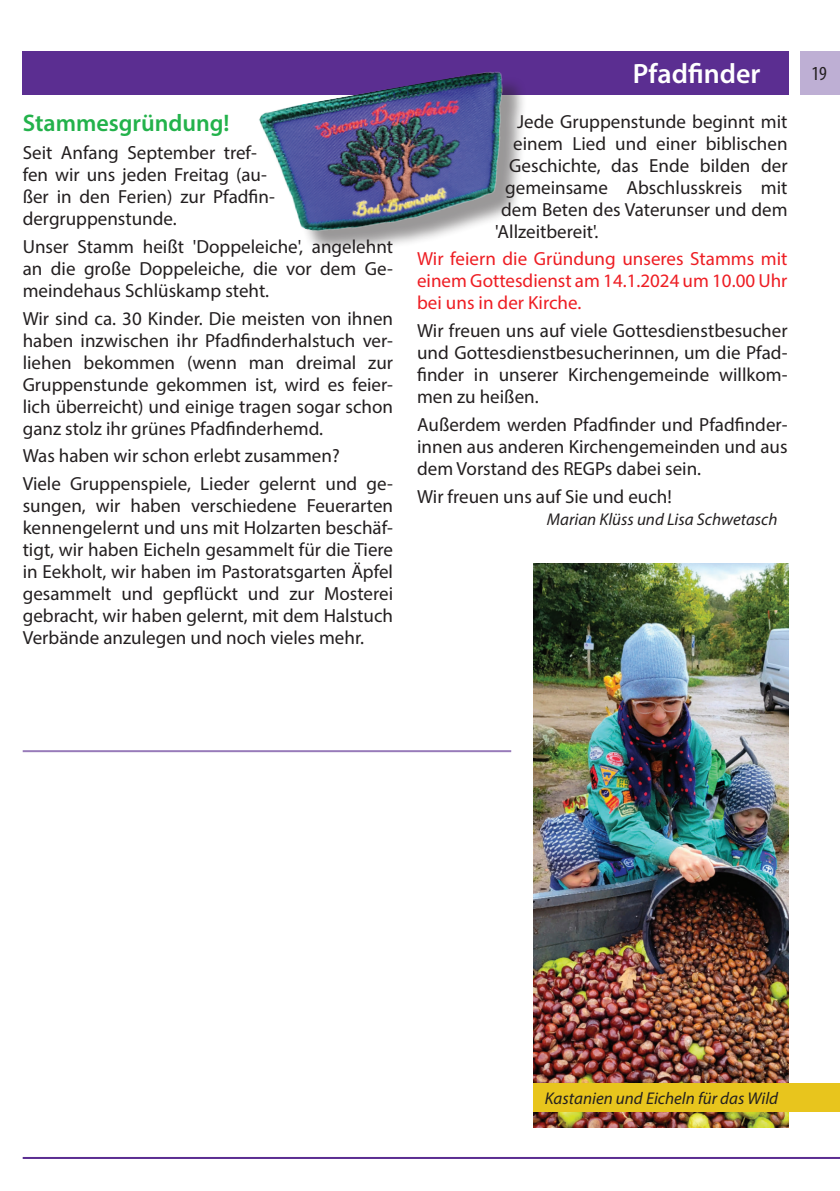
<style>
.page{position:relative;width:840px;height:1191px;background:#fff}
.page>*{position:absolute;margin:0;border:0;box-sizing:border-box;transform-origin:0 0}
.t1{font:600 28px "Myriad Pro";color:#fff}
.t2{font:600 24px "Myriad Pro";color:#23b24b}
.t3{font:condensed 20px "Myriad Pro";color:#231f20}
.t4{font:19px/22px "Myriad Pro";color:#231f20;text-align:justify}
.t5{font:19px/22px "Myriad Pro";color:#ee1d23;text-align:justify}
.t6{font:italic 17px "Myriad Pro";color:#231f20}
</style>
<div class="page">
<div style="left:799px;top:51px;width:40px;height:43px;background:#beafd4"></div>
<div style="left:23px;top:51px;width:765px;height:43px;background:#5b2e91"></div>
<hr style="left:23px;top:1157px;width:816px;height:2px;background:#5b2e91">
<img style="left:533px;top:564px;width:255px;height:563px">
<hr style="left:23px;top:750px;width:488px;height:2px;background:#5b2e91">
<img style="left:243px;top:71px;width:284px;height:180px">
<div style="left:533px;top:1083px;width:306px;height:29px;background:#e8c51d"></div>
<p class="t2" style="left:23px;top:108px;width:208px">Stammesgründung!</p>
<p class="t4" style="left:23px;top:141px;width:253px;text-align:left">Seit Anfang September tref&shy;fen wir uns jeden Freitag (au&shy;ßer in den Ferien) zur Pfadfin&shy;dergruppenstunde.</p>
<p class="t4" style="left:23px;top:235px;width:372px">Unser Stamm heißt 'Doppeleiche', angelehnt an die große Doppeleiche, die vor dem Ge&shy;meindehaus Schlüskamp steht.</p>
<p class="t4" style="left:23px;top:307px;width:372px">Wir sind ca. 30 Kinder. Die meisten von ihnen haben inzwischen ihr Pfadfinderhalstuch ver&shy;liehen bekommen (wenn man dreimal zur Gruppenstunde gekommen ist, wird es feier&shy;lich überreicht) und einige tragen sogar schon ganz stolz ihr grünes Pfadfinderhemd.</p>
<p class="t4" style="left:23px;top:442px;width:372px;line-height:27.6px">Was haben wir schon erlebt zusammen?<br>Viele Gruppenspiele, Lieder gelernt und ge-</p>
<p class="t4" style="left:23px;top:494px;width:372px">sungen, wir haben verschiedene Feuerarten kennengelernt und uns mit Holzarten beschäf&shy;tigt, wir haben Eicheln gesammelt für die Tiere in Eekholt, wir haben im Pastoratsgarten Äpfel gesammelt und gepflückt und zur Mosterei gebracht, wir haben gelernt, mit dem Halstuch Verbände anzulegen und noch vieles mehr.</p>
<h1 class="t1" style="left:632px;top:56px;width:129px">Pfadfinder</h1>
<p class="t3" style="left:811px;top:62px;width:17px">19</p>
<p class="t4" style="left:517px;top:110px;width:272px">Jede Gruppenstunde beginnt mit</p>
<p class="t4" style="left:513px;top:132px;width:275px">einem Lied und einer biblischen</p>
<p class="t4" style="left:509px;top:154px;width:280px">Geschichte, das Ende bilden der</p>
<p class="t4" style="left:505px;top:176px;width:283px">gemeinsame Abschlusskreis mit</p>
<p class="t4" style="left:501px;top:198px;width:287px">dem Beten des Vaterunser und dem</p>
<p class="t4" style="left:495px;top:220px;width:105px">'Allzeitbereit'.</p>
<p class="t5" style="left:417px;top:248px;width:372px">Wir feiern die Gründung unseres Stamms mit einem Gottesdienst am 14.1.2024 um 10.00 Uhr bei uns in der Kirche.</p>
<p class="t4" style="left:417px;top:319px;width:372px">Wir freuen uns auf viele Gottesdienstbesucher und Gottesdienstbesucherinnen, um die Pfad&shy;finder in unserer Kirchengemeinde willkom&shy;men zu heißen.</p>
<p class="t4" style="left:417px;top:413px;width:372px">Außerdem werden Pfadfinder und Pfadfinder&shy;innen aus anderen Kirchengemeinden und aus dem Vorstand des REGPs dabei sein.</p>
<p class="t4" style="left:417px;top:485px;width:256px">Wir freuen uns auf Sie und euch!</p>
<p class="t6" style="left:546px;top:509px;width:232px">Marian Klüss und Lisa Schwetasch</p>
<p class="t6" style="left:544px;top:1087px;width:235px">Kastanien und Eicheln für das Wild</p>
</div>
